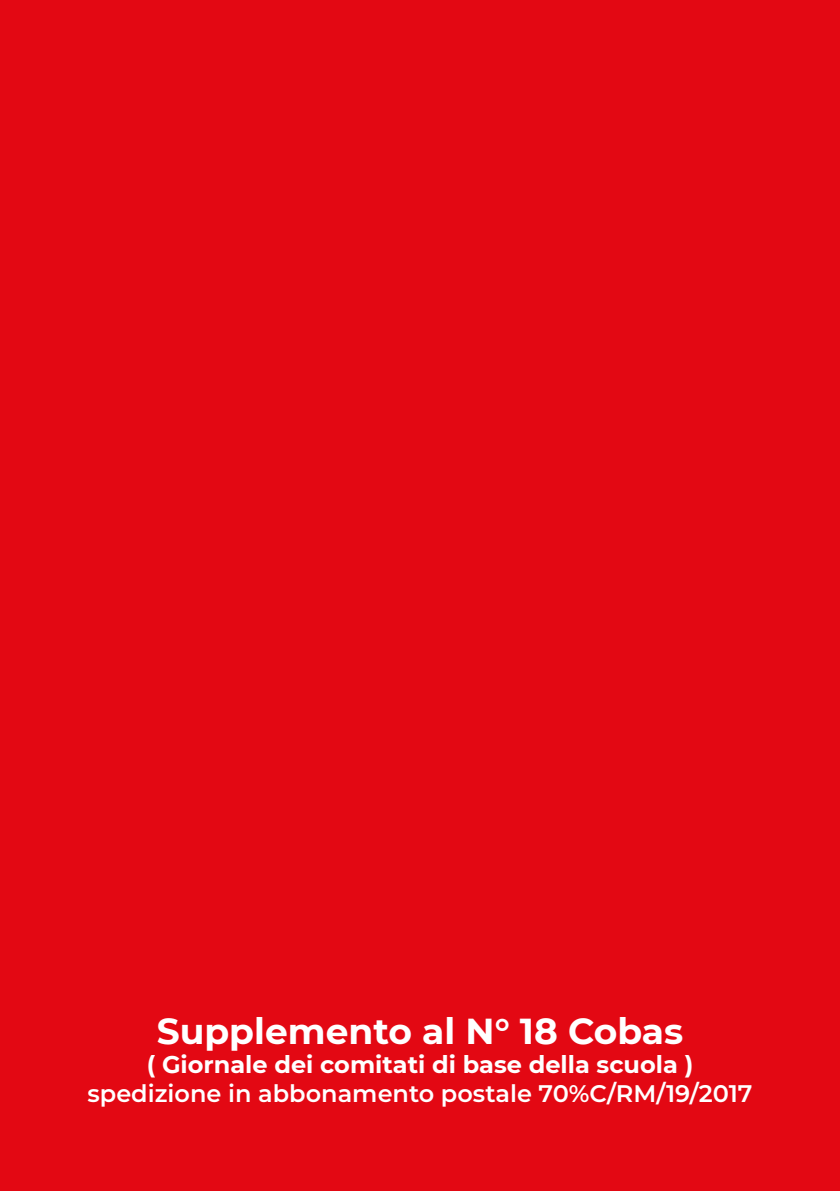
<style>
.page{position:relative;width:840px;height:1191px;background:#fff}
.page>*{position:absolute;margin:0;border:0;box-sizing:border-box;transform-origin:0 0}
.t1{font:700 36px "Montserrat";color:#fff}
.t2{font:600 24px "Montserrat";color:#fff}
.t3{font:700 24px "Montserrat";color:#fff}
</style>
<div class="page">
<div style="left:0;top:0;width:839px;height:1191px;background:#e30813"></div>
<h1 class="t1" style="left:156px;top:1005px;width:528px">Supplemento al N° 18 Cobas</h1>
<p class="t3" style="left:147px;top:1047px;width:548px">( Giornale dei comitati di base della scuola )</p>
<p class="t2" style="left:87px;top:1076px;width:666px">spedizione in abbonamento postale 70%C/RM/19/2017</p>
</div>
